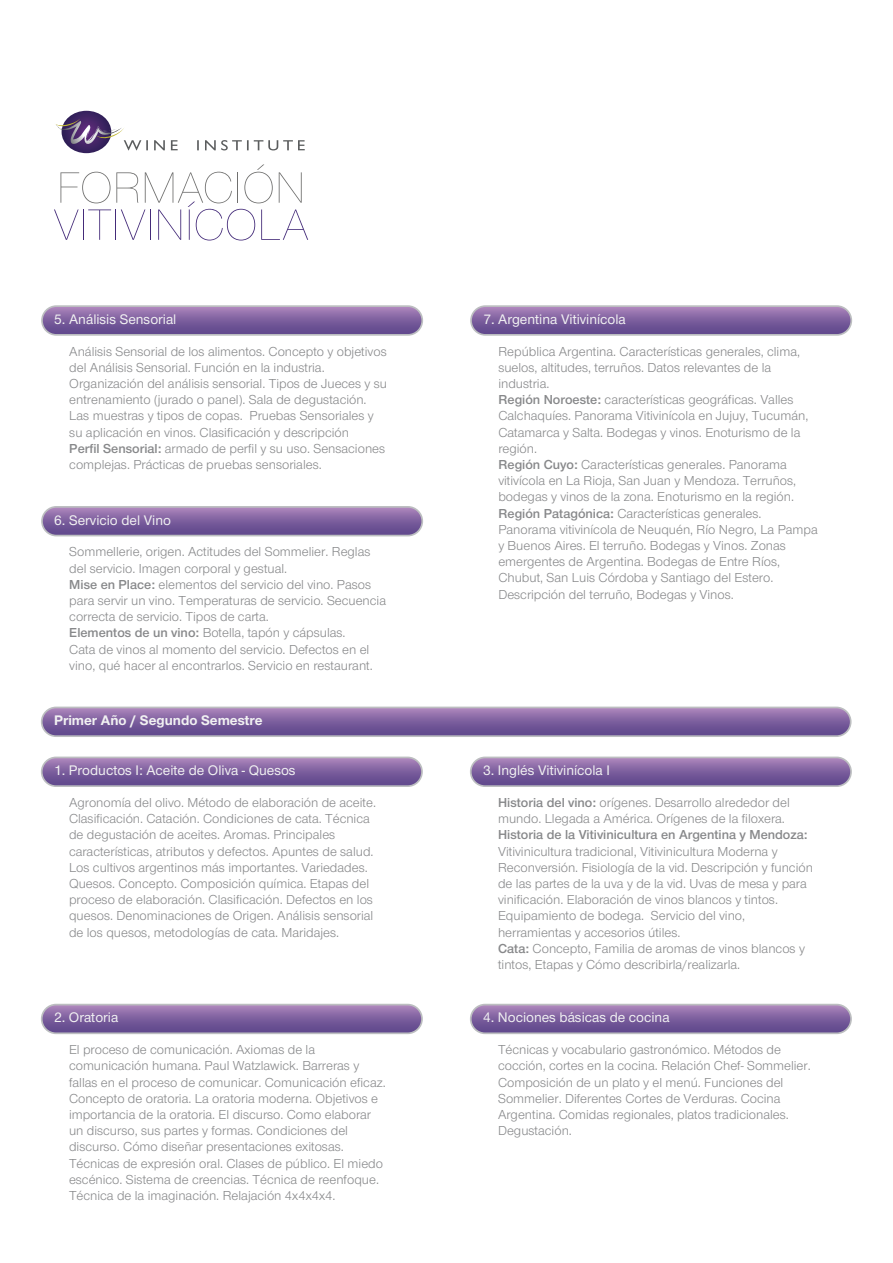
<style>
.page{position:relative;width:893px;height:1263px;background:#fff}
.page>*{position:absolute;margin:0;border:0;box-sizing:border-box;transform-origin:0 0}
.t1{font:500 14.4px "Nimbus Sans Novus T";color:#f1f1f2}
.t2{font:700 14.4px "Nimbus Sans Novus T";color:#f1f1f2}
.t3{font:13.5px/16.2px "Nimbus Sans Novus T";color:#87888a}
.t4{font:600 13.5px "Nimbus Sans Novus T";color:#87888a}
.s1{font-weight:600}
</style>
<div class="page">
<svg style="left:42px;top:306px;width:380px;height:29px;background:#7f619f"></svg>
<div style="left:41px;top:305px;width:382px;height:31px;border:2px solid #bcbec0;border-radius:14px"></div>
<svg style="left:42px;top:507px;width:380px;height:29px;background:#7f61a0"></svg>
<div style="left:41px;top:506px;width:382px;height:30px;border:2px solid #bcbec0;border-radius:14px"></div>
<svg style="left:471px;top:306px;width:380px;height:29px;background:#7f619f"></svg>
<div style="left:470px;top:305px;width:382px;height:31px;border:2px solid #bcbec0;border-radius:14px"></div>
<svg style="left:42px;top:757px;width:380px;height:29px;background:#8062a0"></svg>
<div style="left:41px;top:756px;width:382px;height:31px;border:2px solid #bcbec0;border-radius:14px"></div>
<svg style="left:42px;top:1004px;width:380px;height:29px;background:#7e619f"></svg>
<div style="left:41px;top:1004px;width:382px;height:30px;border:2px solid #bcbec0;border-radius:14px"></div>
<svg style="left:471px;top:757px;width:380px;height:29px;background:#8062a0"></svg>
<div style="left:470px;top:756px;width:382px;height:31px;border:2px solid #bcbec0;border-radius:14px"></div>
<svg style="left:471px;top:1004px;width:380px;height:29px;background:#7e619f"></svg>
<div style="left:470px;top:1004px;width:382px;height:30px;border:2px solid #bcbec0;border-radius:14px"></div>
<svg style="left:42px;top:707px;width:809px;height:29px;background:#7e609f"></svg>
<div style="left:41px;top:707px;width:810px;height:30px;border:2px solid #bcbec0;border-radius:14px"></div>
<img style="left:67px;top:111px;width:39px;height:42px">
<img style="left:64px;top:142px;width:45px;height:3px">
<img style="left:55px;top:119px;width:69px;height:23px">
<svg style="left:124px;top:140px;width:181px;height:10px"></svg>
<svg style="left:54px;top:164px;width:254px;height:76px"></svg>
<p class="t1" style="left:54px;top:311px;width:124px">5. Análisis Sensorial</p>
<p class="t3" style="left:69px;top:343px;width:319px">Análisis Sensorial de los alimentos. Concepto y objetivos del Análisis Sensorial. Función en la industria.<br>Organización del análisis sensorial. Tipos de Jueces y su entrenamiento (jurado o panel). Sala de degustación.<br>Las muestras y tipos de copas. Pruebas Sensoriales y su aplicación en vinos. Clasificación y descripción<br><span class="s1">Perfil Sensorial:</span> armado de perfil y su uso. Sensaciones complejas. Prácticas de pruebas sensoriales.</p>
<p class="t1" style="left:54px;top:511px;width:118px">6. Servicio del Vino</p>
<p class="t3" style="left:69px;top:543px;width:318px">Sommellerie, origen. Actitudes del Sommelier. Reglas del servicio. Imagen corporal y gestual.<br><span class="s1">Mise en Place:</span> elementos del servicio del vino. Pasos para servir un vino. Temperaturas de servicio. Secuencia correcta de servicio. Tipos de carta.<br><span class="s1">Elementos de un vino:</span> Botella, tapón y cápsulas.<br>Cata de vinos al momento del servicio. Defectos en el vino, qué hacer al encontrarlos. Servicio en restaurant.</p>
<p class="t2" style="left:54px;top:712px;width:210px">Primer Año / Segundo Semestre</p>
<p class="t1" style="left:54px;top:762px;width:243px">1. Productos I: Aceite de Oliva - Quesos</p>
<p class="t3" style="left:69px;top:794px;width:308px">Agronomía del olivo. Método de elaboración de aceite.<br>Clasificación. Catación. Condiciones de cata. Técnica de degustación de aceites. Aromas. Principales características, atributos y defectos. Apuntes de salud.<br>Los cultivos argentinos más importantes. Variedades.<br>Quesos. Concepto. Composición química. Etapas del proceso de elaboración. Clasificación. Defectos en los quesos. Denominaciones de Origen. Análisis sensorial de los quesos, metodologías de cata. Maridajes.</p>
<p class="t1" style="left:54px;top:1009px;width:66px">2. Oratoria</p>
<p class="t3" style="left:69px;top:1041px;width:318px">El proceso de comunicación. Axiomas de la comunicación humana. Paul Watzlawick. Barreras y fallas en el proceso de comunicar. Comunicación eficaz.<br>Concepto de oratoria. La oratoria moderna. Objetivos e importancia de la oratoria. El discurso. Como elaborar un discurso, sus partes y formas. Condiciones del discurso. Cómo diseñar presentaciones exitosas.<br>Técnicas de expresión oral. Clases de público. El miedo escénico. Sistema de creencias. Técnica de reenfoque.<br>Técnica de la imaginación. Relajación 4x4x4x4.</p>
<p class="t1" style="left:483px;top:311px;width:144px">7. Argentina Vitivinícola</p>
<p class="t3" style="left:498px;top:343px;width:321px">República Argentina. Características generales, clima, suelos, altitudes, terruños. Datos relevantes de la industria.<br><span class="s1">Región Noroeste:</span> características geográficas. Valles Calchaquíes. Panorama Vitivinícola en Jujuy, Tucumán, Catamarca y Salta. Bodegas y vinos. Enoturismo de la región.<br><span class="s1">Región Cuyo:</span> Características generales. Panorama vitivícola en La Rioja, San Juan y Mendoza. Terruños, bodegas y vinos de la zona. Enoturismo en la región.<br><span class="s1">Región Patagónica:</span> Características generales.<br>Panorama vitivinícola de Neuquén, Río Negro, La Pampa y Buenos Aires. El terruño. Bodegas y Vinos. Zonas emergentes de Argentina. Bodegas de Entre Ríos, Chubut, San Luis Córdoba y Santiago del Estero.<br>Descripción del terruño, Bodegas y Vinos.</p>
<p class="t1" style="left:483px;top:762px;width:128px">3. Inglés Vitivinícola I</p>
<p class="t3" style="left:498px;top:794px;width:293px"><span class="s1">Historia del vino:</span> orígenes. Desarrollo alrededor del mundo. Llegada a América. Orígenes de la filoxera.</p>
<p class="t4" style="left:498px;top:827px;width:311px">Historia de la Vitivinicultura en Argentina y Mendoza:</p>
<p class="t3" style="left:498px;top:843px;width:316px">Vitivinicultura tradicional, Vitivinicultura Moderna y Reconversión. Fisiología de la vid. Descripción y función de las partes de la uva y de la vid. Uvas de mesa y para vinificación. Elaboración de vinos blancos y tintos.<br>Equipamiento de bodega. Servicio del vino, herramientas y accesorios útiles.<br><span class="s1">Cata:</span> Concepto, Familia de aromas de vinos blancos y tintos, Etapas y Cómo describirla/realizarla.</p>
<p class="t1" style="left:483px;top:1009px;width:188px">4. Nociones básicas de cocina</p>
<p class="t3" style="left:498px;top:1041px;width:314px">Técnicas y vocabulario gastronómico. Métodos de cocción, cortes en la cocina. Relación Chef- Sommelier.<br>Composición de un plato y el menú. Funciones del Sommelier. Diferentes Cortes de Verduras. Cocina Argentina. Comidas regionales, platos tradicionales.<br>Degustación.</p>
</div>
